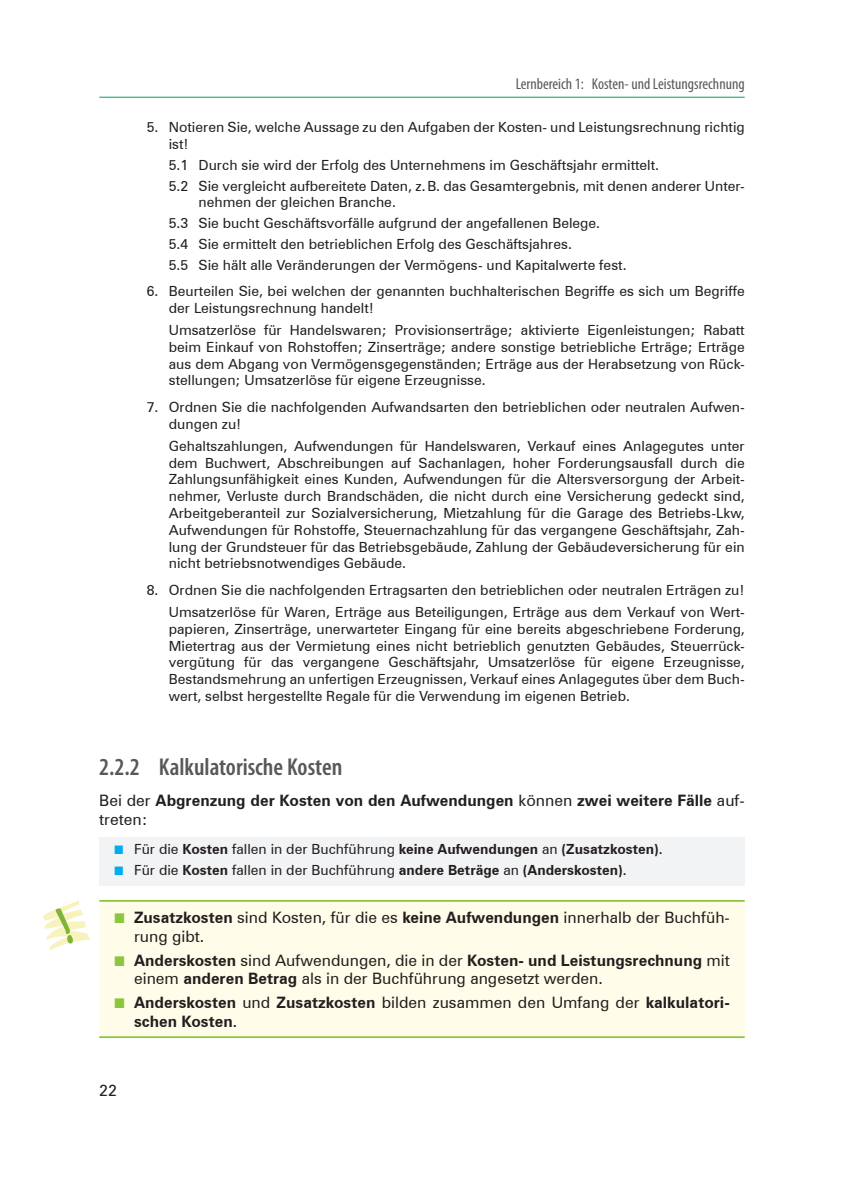
<style>
.page{position:relative;width:844px;height:1191px;background:#fff}
.page>*{position:absolute;margin:0;border:0;box-sizing:border-box;transform-origin:0 0}
.t1{font:600 condensed 24.5px "Myriad Pro";color:#57585a}
.t2{font:15.75px/18.9px "Zurich BT";color:#231f20}
.t3{font:700 15.75px/18.9px "Zurich BT";color:#231f20}
.t4{font:condensed 15.75px "Myriad Pro";color:#57585a}
.t5{font:14px/16.8px "Zurich BT";color:#231f20}
.t6{font:700 14px "Zurich BT";color:#231f20}
.s1{font-weight:400}
.s2{font-family:"Uni Math";font-weight:400;font-size:12.25px;color:#00aeef}
.s3{font-family:"Uni Math";font-size:14px;color:#8bc63e}
.s4{font-weight:700}
.s5{font-family:"Uni Math";font-weight:400;font-size:14px;color:#8bc63e}
</style>
<div class="page">
<hr style="left:99px;top:97px;width:645px;height:1px;background:#00a54f">
<div style="left:99px;top:837px;width:645px;height:28px;background:#f2f3f4"></div>
<div style="left:99px;top:858px;width:645px;height:28px;background:#f2f3f4"></div>
<div style="left:99px;top:901px;width:645px;height:136px;background:#fffde9"></div>
<hr style="left:99px;top:900px;width:645px;height:1px;background:#8bc63e">
<hr style="left:99px;top:1036px;width:645px;height:2px;background:#8bc63e">
<svg style="left:43px;top:900px;width:48px;height:50px"></svg>
<p class="t4" style="left:515px;top:78px;width:230px">Lernbereich 1: Kosten- und Leistungsrechnung</p>
<p class="t5" style="left:169px;top:119px;width:577px;text-indent:-22px">5. Notieren Sie, welche Aussage zu den Aufgaben der Kosten- und Leistungsrechnung richtig ist!</p>
<p class="t5" style="left:169px;top:154px;width:577px;line-height:20.8px">5.1 Durch sie wird der Erfolg des Unternehmens im Geschäftsjahr ermittelt.<br>5.2 Sie vergleicht aufbereitete Daten, z.B. das Gesamtergebnis, mit denen anderer Unter-</p>
<p class="t5" style="left:169px;top:192px;width:459px;line-height:20.8px;text-indent:30px">nehmen der gleichen Branche.<br>5.3 Sie bucht Geschäftsvorfälle aufgrund der angefallenen Belege.<br>5.4 Sie ermittelt den betrieblichen Erfolg des Geschäftsjahres.<br>5.5 Sie hält alle Veränderungen der Vermögens- und Kapitalwerte fest.</p>
<p class="t5" style="left:169px;top:283px;width:577px;text-indent:-22px">6. Beurteilen Sie, bei welchen der genannten buchhalterischen Begriffe es sich um Begriffe der Leistungsrechnung handelt!</p>
<p class="t5" style="left:169px;top:321px;width:577px;text-align:justify">Umsatzerlöse für Handelswaren; Provisionserträge; aktivierte Eigenleistungen; Rabatt beim Einkauf von Rohstoffen; Zinserträge; andere sonstige betriebliche Erträge; Erträge aus dem Abgang von Vermögensgegenständen; Erträge aus der Herabsetzung von Rück&shy;stellungen; Umsatzerlöse für eigene Erzeugnisse.</p>
<p class="t5" style="left:169px;top:399px;width:577px;text-indent:-22px">7. Ordnen Sie die nachfolgenden Aufwandsarten den betrieblichen oder neutralen Aufwen&shy;dungen zu!</p>
<p class="t5" style="left:169px;top:437px;width:577px;text-align:justify">Gehaltszahlungen, Aufwendungen für Handelswaren, Verkauf eines Anlagegutes unter dem Buchwert, Abschreibungen auf Sachanlagen, hoher Forderungsausfall durch die Zahlungsunfähigkeit eines Kunden, Aufwendungen für die Altersversorgung der Arbeit&shy;nehmer, Verluste durch Brandschäden, die nicht durch eine Versicherung gedeckt sind, Arbeitgeberanteil zur Sozialversicherung, Mietzahlung für die Garage des Betriebs-Lkw, Aufwendungen für Rohstoffe, Steuernachzahlung für das vergangene Geschäftsjahr, Zah&shy;lung der Grundsteuer für das Betriebsgebäude, Zahlung der Gebäudeversicherung für ein nicht betriebsnotwendiges Gebäude.</p>
<p class="t5" style="left:147px;top:579px;width:599px;line-height:21.7px;text-align:right">8. Ordnen Sie die nachfolgenden Ertragsarten den betrieblichen oder neutralen Erträgen zu!<br>Umsatzerlöse für Waren, Erträge aus Beteiligungen, Erträge aus dem Verkauf von Wert-</p>
<p class="t5" style="left:169px;top:620px;width:577px;text-align:justify">papieren, Zinserträge, unerwarteter Eingang für eine bereits abgeschriebene Forderung, Mietertrag aus der Vermietung eines nicht betrieblich genutzten Gebäudes, Steuerrück&shy;vergütung für das vergangene Geschäftsjahr, Umsatzerlöse für eigene Erzeugnisse, Bestandsmehrung an unfertigen Erzeugnissen, Verkauf eines Anlagegutes über dem Buch&shy;wert, selbst hergestellte Regale für die Verwendung im eigenen Betrieb.</p>
<h1 class="t1" style="left:99px;top:757px;width:244px">2.2.2 Kalkulatorische Kosten</h1>
<p class="t3" style="left:99px;top:791px;width:646px"><span class="s1">Bei der</span> Abgrenzung der Kosten von den Aufwendungen <span class="s1">können</span> zwei weitere Fälle <span class="s1">auf&shy;treten:</span></p>
<p class="t6" style="left:114px;top:841px;width:550px"><span class="s2">■</span> <span class="s1">Für die</span> Kosten <span class="s1">fallen in der Buchführung</span> keine Aufwendungen <span class="s1">an</span> (Zusatzkosten).</p>
<p class="t6" style="left:114px;top:861px;width:514px"><span class="s2">■</span> <span class="s1">Für die</span> Kosten <span class="s1">fallen in der Buchführung</span> andere Beträge <span class="s1">an</span> (Anderskosten).</p>
<p class="t2" style="left:134px;top:907px;width:597px;text-indent:-20px"><span class="s3">■</span> <span class="s4">Zusatzkosten</span> sind Kosten, für die es <span class="s4">keine Aufwendungen</span> innerhalb der Buchfüh&shy;rung gibt.</p>
<p class="t2" style="left:134px;top:950px;width:597px;text-indent:-20px"><span class="s3">■</span> <span class="s4">Anderskosten</span> sind Aufwendungen, die in der <span class="s4">Kosten- und Leistungsrechnung</span> mit einem <span class="s4">anderen Betrag</span> als in der Buchführung angesetzt werden.</p>
<p class="t3" style="left:134px;top:993px;width:597px;text-indent:-20px"><span class="s5">■</span> Anderskosten <span class="s1">und</span> Zusatzkosten <span class="s1">bilden zusammen den Umfang der</span> kalkulatori&shy;schen Kosten.</p>
<p class="t2" style="left:99px;top:1081px;width:19px">22</p>
</div>
